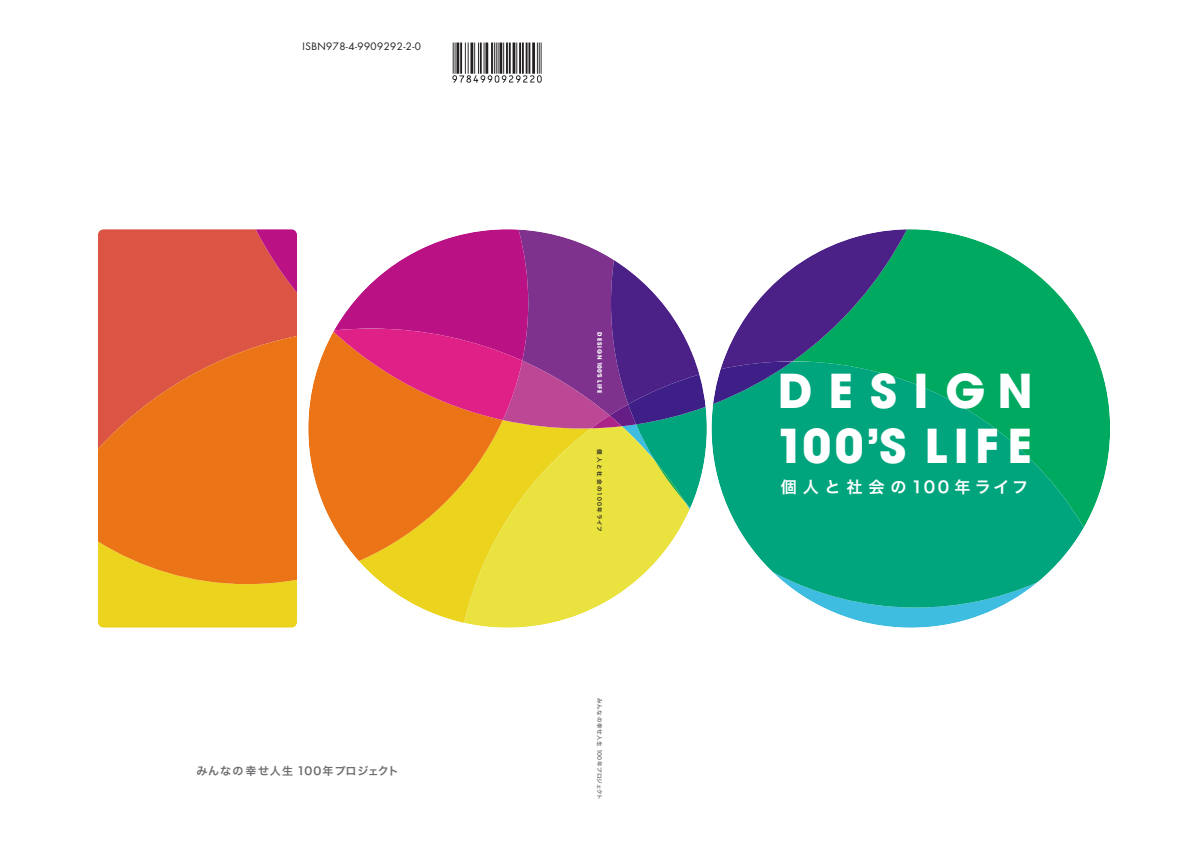
<style>
.page{position:relative;width:1191px;height:842px;background:#fff}
.page>*{position:absolute;margin:0;border:0;box-sizing:border-box;transform-origin:0 0}
.t1{font:700 46.7px/55.7px "ITC Avant Garde Pro";letter-spacing:.22em;color:#fff}
.t2{font:16px "Hira Kaku Pro W6";letter-spacing:.31em;color:#fff}
.t3{font:11px "Hira Kaku Pro W6";letter-spacing:.07em;color:#6c6d70}
.t4{font:10px "Futura";letter-spacing:.04em;color:#231f20}
.t5{font:700 6px "ITC Avant Garde Pro";letter-spacing:.15em;color:#fff}
.t6{font:5.5px "Hira Kaku Pro W6";letter-spacing:.075em;color:#6c6d70}
.t7{font:5.5px "Hira Kaku Pro W6";letter-spacing:.235em;color:#231f20}
</style>
<div class="page">
<svg style="left:907px;top:229px;width:203px;height:298px;fill:#00a960"></svg>
<svg style="left:723px;top:229px;width:184px;height:132px"></svg>
<div style="left:98px;top:229px;width:158px;height:103px;background:#db5444"></div>
<svg style="left:98px;top:584px;width:366px;height:44px;fill:#ecd31d"></svg>
<svg style="left:98px;top:332px;width:366px;height:252px;background:#ea862f"></svg>
<svg style="left:823px;top:607px;width:176px;height:21px"></svg>
<svg style="left:711px;top:361px;width:372px;height:246px;background:#19ae86"></svg>
<svg style="left:713px;top:361px;width:79px;height:43px;background:#30688a"></svg>
<svg style="left:464px;top:510px;width:225px;height:118px;fill:#eae33f"></svg>
<svg style="left:256px;top:229px;width:451px;height:281px"></svg>
<svg style="left:452px;top:43px;width:90px;height:40px"></svg>
<p class="t4" style="left:303px;top:40px;width:120px">ISBN978-4-9909292-2-0</p>
<p class="t3" style="left:196px;top:761px;width:204px">みんなの幸せ人生 100年プロジェクト</p>
<p class="t5" style="left:604px;top:332px;width:63px;rotate:90deg">DESIGN 100’S LIFE</p>
<p class="t7" style="left:604px;top:449px;width:84px;rotate:90deg">個人と社会の100年ライフ</p>
<p class="t6" style="left:604px;top:698px;width:103px;rotate:90deg">みんなの幸せ人生 100年プロジェクト</p>
<h1 class="t1" style="left:776px;top:362px;width:258px">DESIGN<br>100’S LIFE</h1>
<h2 class="t2" style="left:780px;top:473px;width:249px">個人と社会の100年ライフ</h2>
</div>
